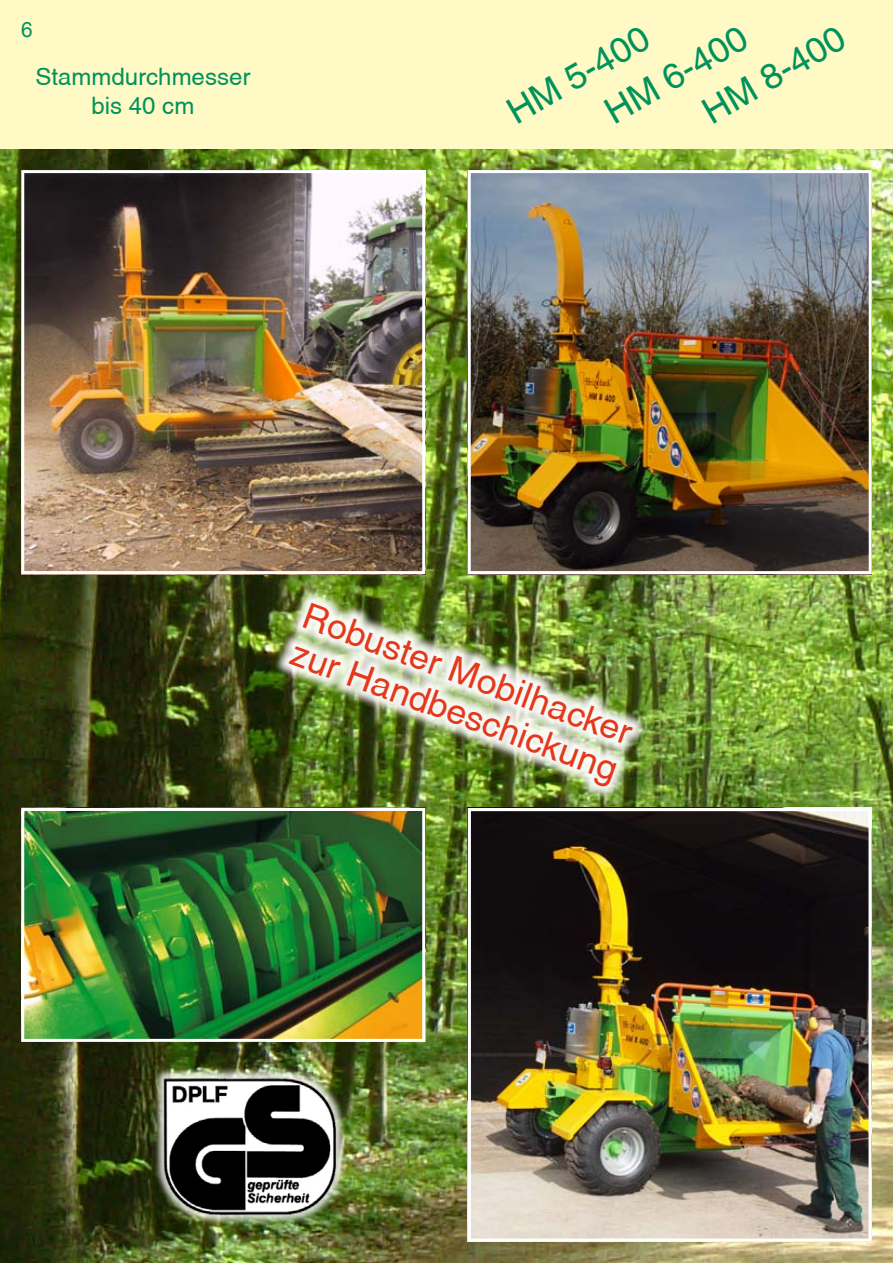
<style>
.page{position:relative;width:893px;height:1263px;background:#fff}
.page>*{position:absolute;margin:0;border:0;box-sizing:border-box;transform-origin:0 0}
.t1{font:36px/39px "Helvetica";color:#e5371a}
.t2{font:36px "Helvetica";color:#00925b}
.t3{font:24px/28.8px "Helvetica";color:#00925b;text-align:center}
.t4{font:21px "Arial";color:#00925b}
</style>
<div class="page">
<img style="left:0;top:149px;width:893px;height:1114px">
<div style="left:0;top:0;width:893px;height:149px;background:#fff9c6"></div>
<img style="left:472px;top:812px;width:396px;height:426px">
<div style="left:468px;top:808px;width:404px;height:434px;border:3px solid #fff"></div>
<img style="left:25px;top:174px;width:396px;height:396px">
<div style="left:21px;top:170px;width:404px;height:404px;border:3px solid #fff"></div>
<div style="left:152px;top:1065px;width:256px;height:198px;background:#fff;opacity:.8"></div>
<img style="left:154px;top:1193px;width:190px;height:32px">
<img style="left:25px;top:812px;width:127px;height:226px">
<div style="left:21px;top:808px;width:404px;height:234px;border:3px solid #fff"></div>
<img style="left:472px;top:174px;width:396px;height:396px">
<div style="left:468px;top:170px;width:404px;height:404px;border:3px solid #fff"></div>
<img style="left:152px;top:582px;width:707px;height:611px">
<img style="left:163px;top:592px;width:685px;height:589px">
<p class="t4" style="left:21px;top:15px;width:13px">6</p>
<p class="t3" style="left:36px;top:62px;width:216px">Stammdurchmesser bis 40 cm</p>
<p class="t2" style="left:695px;top:96px;width:160px;rotate:-30deg">HM 8-400</p>
<p class="t2" style="left:597px;top:96px;width:160px;rotate:-30deg">HM 6-400</p>
<p class="t2" style="left:500px;top:96px;width:160px;rotate:-30deg">HM 5-400</p>
<p class="t1" style="left:311px;top:596px;width:349px;rotate:20deg">Robuster Mobilhacker zur Handbeschickung</p>
</div>
